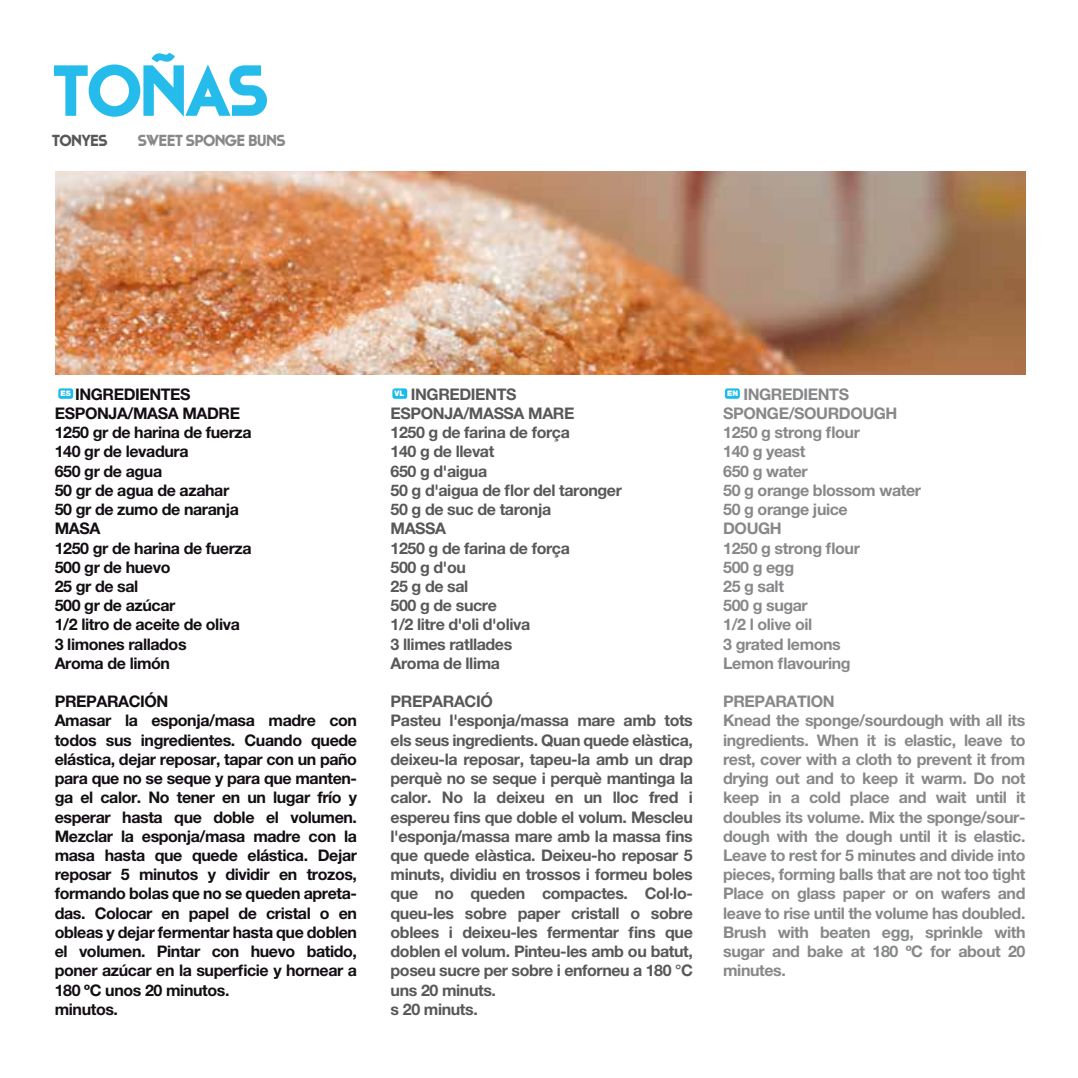
<style>
.page{position:relative;width:1078px;height:1078px;background:#fff}
.page>*{position:absolute;margin:0;border:0;box-sizing:border-box;transform-origin:0 0}
.t1{font:700 72px "Cassannet";letter-spacing:-.045em;color:#25bbea}
.t2{font:700 16px/19.2px "Helvetica Neue LT Std";letter-spacing:-.025em;color:#130e13}
.t3{font:700 16px/19.2px "Helvetica Neue LT Std";letter-spacing:-.025em;color:#58585a}
.t4{font:700 16px/19.2px "Helvetica Neue LT Std";letter-spacing:-.025em;color:#87888a}
.t5{font:700 16px "Cassannet";letter-spacing:-.045em;color:#87888a}
.t6{font:700 16px "Cassannet";letter-spacing:-.045em;color:#58585a}
.t7{font:900 7.6px "Helvetica Neue LT Std";color:#fff}
</style>
<div class="page">
<img style="left:55px;top:171px;width:969px;height:203px">
<div style="left:58px;top:388px;width:15px;height:10px;background:#1bbbea;border-radius:2px"></div>
<div style="left:724px;top:388px;width:15px;height:10px;background:#1bbbea;border-radius:2px"></div>
<div style="left:392px;top:388px;width:15px;height:10px;background:#1bbbea;border-radius:2px"></div>
<h1 class="t1" style="left:52px;top:48px;width:218px">TOÑAS</h1>
<p class="t6" style="left:52px;top:130px;width:57px">TONYES</p>
<p class="t5" style="left:138px;top:130px;width:149px">SWEET SPONGE BUNS</p>
<p class="t2" style="left:55px;top:384px;width:198px;text-indent:20px">INGREDIENTES<br>ESPONJA/MASA MADRE<br>1250 gr de harina de fuerza<br>140 gr de levadura<br>650 gr de agua<br>50 gr de agua de azahar<br>50 gr de zumo de naranja<br>MASA<br>1250 gr de harina de fuerza<br>500 gr de huevo<br>25 gr de sal<br>500 gr de azúcar<br>1/2 litro de aceite de oliva<br>3 limones rallados<br>Aroma de limón</p>
<p class="t2" style="left:55px;top:691px;width:304px">PREPARACIÓN<br>Amasar la esponja/masa madre con todos sus ingredientes. Cuando quede elástica, dejar reposar, tapar con un paño para que no se seque y para que manten&shy;ga el calor. No tener en un lugar frío y esperar hasta que doble el volumen.<br>Mezclar la esponja/masa madre con la masa hasta que quede elástica. Dejar reposar 5 minutos y dividir en trozos, formando bolas que no se queden apreta&shy;das. Colocar en papel de cristal o en obleas y dejar fermentar hasta que doblen el volumen. Pintar con huevo batido, poner azúcar en la superficie y hornear a 180 ºC unos 20 minutos.<br>minutos.</p>
<p class="t7" style="left:61px;top:389px;width:12px">ES</p>
<p class="t4" style="left:723px;top:384px;width:199px;text-indent:20px">INGREDIENTS<br>SPONGE/SOURDOUGH<br>1250 g strong flour<br>140 g yeast<br>650 g water<br>50 g orange blossom water<br>50 g orange juice<br>DOUGH<br>1250 g strong flour<br>500 g egg<br>25 g salt<br>500 g sugar<br>1/2 l olive oil<br>3 grated lemons<br>Lemon flavouring</p>
<p class="t4" style="left:723px;top:691px;width:304px">PREPARATION<br>Knead the sponge/sourdough with all its ingredients. When it is elastic, leave to rest, cover with a cloth to prevent it from drying out and to keep it warm. Do not keep in a cold place and wait until it doubles its volume. Mix the sponge/sour&shy;dough with the dough until it is elastic.<br>Leave to rest for 5 minutes and divide into pieces, forming balls that are not too tight Place on glass paper or on wafers and leave to rise until the volume has doubled.<br>Brush with beaten egg, sprinkle with sugar and bake at 180 ºC for about 20 minutes.</p>
<p class="t3" style="left:390px;top:384px;width:233px;text-indent:20px">INGREDIENTS<br>ESPONJA/MASSA MARE<br>1250 g de farina de força<br>140 g de llevat<br>650 g d'aigua<br>50 g d'aigua de flor del taronger<br>50 g de suc de taronja<br>MASSA<br>1250 g de farina de força<br>500 g d'ou<br>25 g de sal<br>500 g de sucre<br>1/2 litre d'oli d'oliva<br>3 llimes ratllades<br>Aroma de llima</p>
<p class="t3" style="left:390px;top:691px;width:304px">PREPARACIÓ<br>Pasteu l'esponja/massa mare amb tots els seus ingredients. Quan quede elàstica, deixeu-la reposar, tapeu-la amb un drap perquè no se seque i perquè mantinga la calor. No la deixeu en un lloc fred i espereu fins que doble el volum. Mescleu l'esponja/massa mare amb la massa fins que quede elàstica. Deixeu-ho reposar 5 minuts, dividiu en trossos i formeu boles que no queden compactes. Col·lo&shy;queu-les sobre paper cristall o sobre oblees i deixeu-les fermentar fins que doblen el volum. Pinteu-les amb ou batut, poseu sucre per sobre i enforneu a 180 °C uns 20 minuts.<br>s 20 minuts.</p>
<p class="t7" style="left:394px;top:389px;width:11px">VL</p>
<p class="t7" style="left:727px;top:389px;width:13px">EN</p>
</div>
